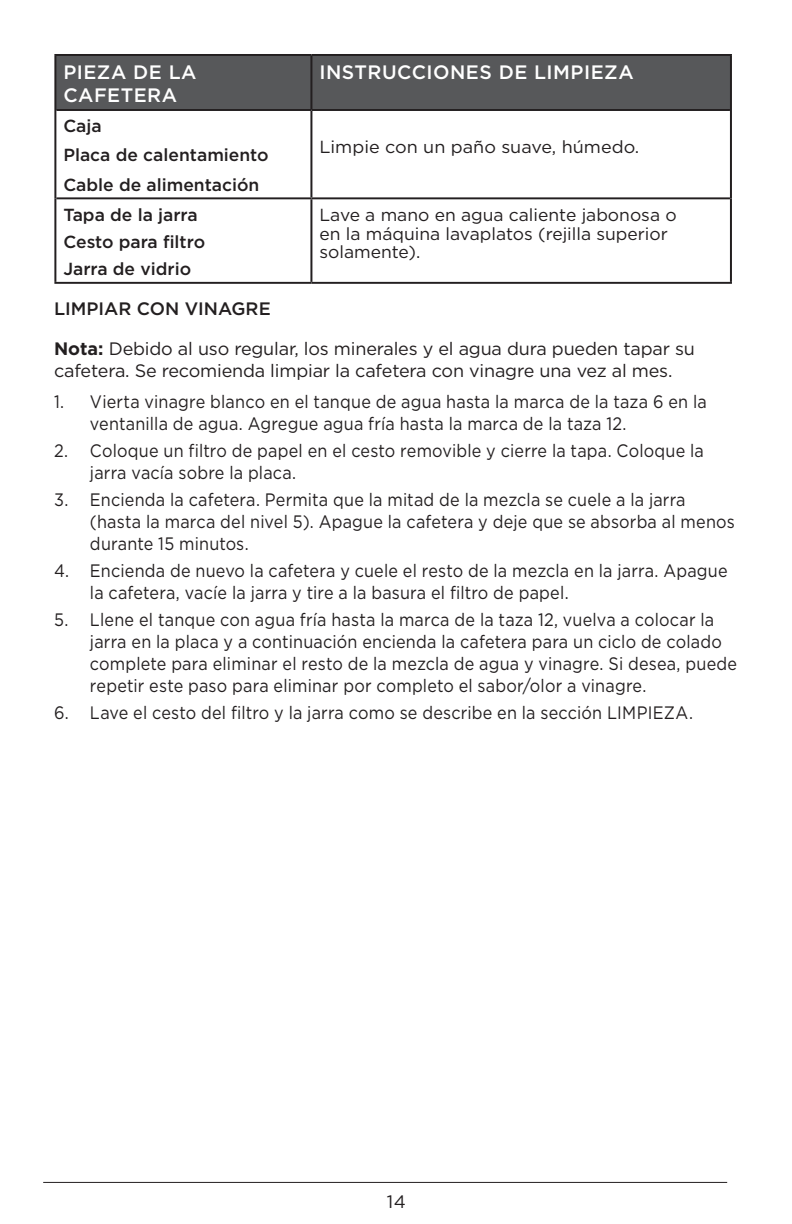
<style>
.page{position:relative;width:792px;height:1224px;background:#fff}
.page>*{position:absolute;margin:0;border:0;box-sizing:border-box;transform-origin:0 0}
.t1{font:500 19.4px/23.2px "Gotham";letter-spacing:.025em;color:#fff}
.t2{font:18px/22px "Gotham";letter-spacing:.01em;color:#231f20;scale:.9 1}
.t3{font:18px/22px "Gotham";letter-spacing:-.01em;color:#231f20}
.t4{font:500 18px "Gotham";color:#231f20}
.t5{font:18px "Gotham";letter-spacing:.01em;color:#231f20}
.t6{font:17.4px/18.8px "Gotham";color:#231f20}
.t7{font:500 17.4px/29.2px "Gotham";color:#231f20}
.s1{font-weight:700}
</style>
<div class="page">
<hr style="left:43px;top:1182px;width:684px;height:1px;background:#231f20">
<div style="left:56px;top:56px;width:674px;height:53px;background:#57585a"></div>
<hr style="left:54px;top:54px;width:257px;height:2px;background:#231f20">
<hr style="left:311px;top:54px;width:421px;height:2px;background:#231f20">
<hr style="left:56px;top:109px;width:255px;height:2px;background:#231f20">
<hr style="left:311px;top:109px;width:419px;height:2px;background:#231f20">
<hr style="left:56px;top:197px;width:255px;height:2px;background:#231f20">
<hr style="left:311px;top:197px;width:419px;height:2px;background:#231f20">
<hr style="left:54px;top:282px;width:257px;height:2px;background:#231f20">
<hr style="left:311px;top:282px;width:421px;height:2px;background:#231f20">
<hr style="left:54px;top:56px;width:2px;height:54px;background:#231f20">
<hr style="left:310px;top:56px;width:2px;height:53px;background:#231f20">
<hr style="left:730px;top:56px;width:2px;height:54px;background:#231f20">
<hr style="left:54px;top:110px;width:2px;height:88px;background:#231f20">
<hr style="left:310px;top:111px;width:2px;height:86px;background:#231f20">
<hr style="left:730px;top:110px;width:2px;height:88px;background:#231f20">
<hr style="left:54px;top:198px;width:2px;height:84px;background:#231f20">
<hr style="left:310px;top:199px;width:2px;height:83px;background:#231f20">
<hr style="left:730px;top:198px;width:2px;height:84px;background:#231f20">
<p class="t1" style="left:63px;top:60px;width:135px">PIEZA DE LA<br>CAFETERA</p>
<p class="t1" style="left:319px;top:60px;width:316px">INSTRUCCIONES DE LIMPIEZA</p>
<p class="t7" style="left:63px;top:111px;width:207px">Caja<br>Placa de calentamiento<br>Cable de alimentación</p>
<p class="t6" style="left:319px;top:137px;width:321px">Limpie con un paño suave, húmedo.</p>
<p class="t7" style="left:63px;top:201px;width:143px;line-height:27.2px">Tapa de la jarra<br>Cesto para filtro<br>Jarra de vidrio</p>
<p class="t6" style="left:319px;top:205px;width:359px">Lave a mano en agua caliente jabonosa o en la máquina lavaplatos (rejilla superior solamente).</p>
<p class="t4" style="left:54px;top:298px;width:218px">LIMPIAR CON VINAGRE</p>
<p class="t3" style="left:54px;top:337px;width:642px"><span class="s1">Nota:</span> Debido al uso regular, los minerales y el agua dura pueden tapar su cafetera. Se recomienda limpiar la cafetera con vinagre una vez al mes.</p>
<p class="t2" style="left:90px;top:390px;width:687px;text-indent:-36px">1. Vierta vinagre blanco en el tanque de agua hasta la marca de la taza 6 en la ventanilla de agua. Agregue agua fría hasta la marca de la taza 12.</p>
<p class="t2" style="left:90px;top:439px;width:684px;text-indent:-36px">2. Coloque un filtro de papel en el cesto removible y cierre la tapa. Coloque la jarra vacía sobre la placa.</p>
<p class="t2" style="left:90px;top:488px;width:718px;text-indent:-36px">3. Encienda la cafetera. Permita que la mitad de la mezcla se cuele a la jarra (hasta la marca del nivel 5). Apague la cafetera y deje que se absorba al menos durante 15 minutos.</p>
<p class="t2" style="left:90px;top:559px;width:710px;text-indent:-36px">4. Encienda de nuevo la cafetera y cuele el resto de la mezcla en la jarra. Apague la cafetera, vacíe la jarra y tire a la basura el filtro de papel.</p>
<p class="t2" style="left:90px;top:608px;width:721px;text-indent:-36px">5. Llene el tanque con agua fría hasta la marca de la taza 12, vuelva a colocar la jarra en la placa y a continuación encienda la cafetera para un ciclo de colado complete para eliminar el resto de la mezcla de agua y vinagre. Si desea, puede repetir este paso para eliminar por completo el sabor/olor a vinagre.</p>
<p class="t2" style="left:54px;top:701px;width:712px">6. Lave el cesto del filtro y la jarra como se describe en la sección LIMPIEZA.</p>
<p class="t5" style="left:387px;top:1191px;width:21px">14</p>
</div>
